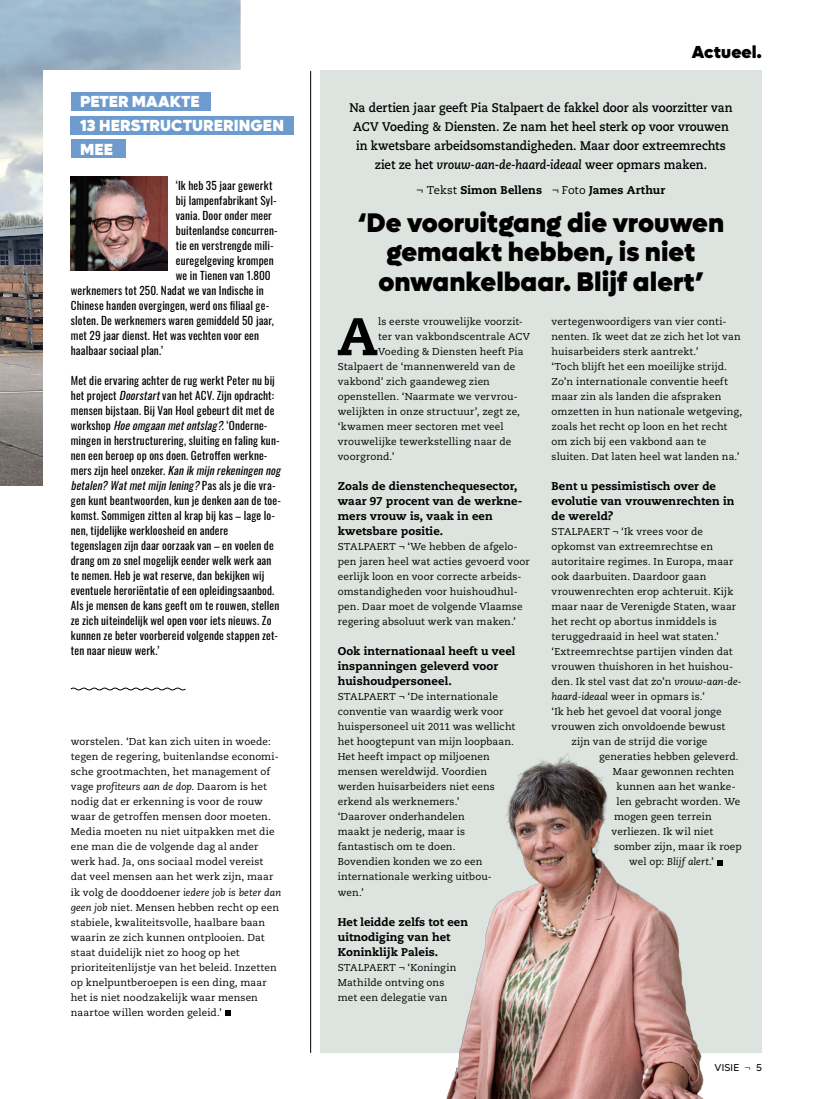
<style>
.page{position:relative;width:815px;height:1099px;background:#fff}
.page>*{position:absolute;margin:0;border:0;box-sizing:border-box;transform-origin:0 0}
.t1{font:800 52.88px "Caecilia LT Pro 85";color:#000}
.t2{font:900 27px/29.2px "Lufga";color:#000;text-align:center}
.t3{font:900 17.5px "Lufga";color:#000}
.t4{font:900 16.12px/24.2px "Lufga";letter-spacing:.005em;color:#fff}
.t5{font:700 12.5px/18.8px "Caecilia LT Pro 75";color:#000;text-align:center;scale:.93 1}
.t6{font:11.25px/15px "Oswald";letter-spacing:.01em;color:#000}
.t7{font:800 11.25px/15px "Caecilia LT Pro 85";letter-spacing:.005em;color:#000}
.t8{font:10px/15px "Caecilia LT Pro 55 Roman";letter-spacing:.01em;color:#000}
.t9{font:italic 10px "Caecilia LT Pro 56";color:#000}
.t10{font:10px "Lufga";letter-spacing:.02em;color:#000}
.s1{font-style:italic}
.s2{font-family:"Caecilia LT Pro 55 Roman";font-style:normal}
.s3{font-family:"Caecilia LT Pro 56";font-style:italic}
.s4{font-family:"Caecilia LT Pro 76";font-style:italic}
.s5{font-family:"Caecilia LT Pro 55 Roman";font-weight:400}
.s6{font-family:"Caecilia LT Pro 45";font-weight:300}
</style>
<div class="page">
<svg style="left:0;top:0;width:240px;height:450px"></svg>
<div style="left:320px;top:71px;width:442px;height:981px;background:#dde4df"></div>
<hr style="left:310px;top:71px;width:1px;height:981px;background:#000">
<svg style="left:717px;top:860px;width:5px;height:5px"></svg>
<img style="left:438px;top:753px;width:275px;height:345px">
<div style="left:44px;top:71px;width:248px;height:582px;background:#fff"></div>
<div style="left:71px;top:92px;width:139px;height:19px;background:#6d9bcd"></div>
<div style="left:71px;top:116px;width:223px;height:18px;background:#6d9bcd"></div>
<div style="left:71px;top:139px;width:54px;height:19px;background:#6d9bcd"></div>
<img style="left:71px;top:176px;width:97px;height:95px">
<svg style="left:225px;top:1010px;width:5px;height:5px"></svg>
<svg style="left:70px;top:687px;width:116px;height:4px"></svg>
<h3 class="t4" style="left:80px;top:89px;width:206px">PETER MAAKTE<br>13 HERSTRUCTURERINGEN<br>MEE</h3>
<p class="t6" style="left:176px;top:177px;width:98px">‘Ik heb 35 jaar gewerkt</p>
<p class="t6" style="left:176px;top:192px;width:102px">bij lampenfabrikant Syl-</p>
<p class="t6" style="left:176px;top:207px;width:98px">vania. Door onder meer</p>
<p class="t6" style="left:176px;top:222px;width:103px">buitenlandse concurren-</p>
<p class="t6" style="left:176px;top:237px;width:99px">tie en verstrengde mili-</p>
<p class="t6" style="left:176px;top:252px;width:99px">euregelgeving krompen</p>
<p class="t6" style="left:176px;top:267px;width:96px">we in Tienen van 1.800</p>
<p class="t6" style="left:71px;top:282px;width:195px">werknemers tot 250. Nadat we van Indische in</p>
<p class="t6" style="left:71px;top:297px;width:200px">Chinese handen overgingen, werd ons filiaal ge-</p>
<p class="t6" style="left:71px;top:312px;width:205px">sloten. De werknemers waren gemiddeld 50 jaar,</p>
<p class="t6" style="left:71px;top:327px;width:190px">met 29 jaar dienst. Het was vechten voor een</p>
<p class="t6" style="left:71px;top:342px;width:94px">haalbaar sociaal plan.’</p>
<p class="t6" style="left:71px;top:372px;width:214px">Met die ervaring achter de rug werkt Peter nu bij het project <span class="s1">Doorstart</span>van het ACV. Zijn opdracht: mensen bijstaan. Bij Van Hool gebeurt dit met de w o r k s h o p <span class="s1">Hoeomgaanmetontslag?</span>. ‘ O n d e r n e - mingen in herstructurering, sluiting en faling kun&shy;nen een beroep op ons doen. Getroffen werkne&shy;mers zijn heel onzeker. <span class="s1">Kanikmijnrekeningennog betalen?Watmetmijnlening?</span>P a s a l s j e d i e v r a - gen kunt beantwoorden, kun je denken aan de toe&shy;komst. Sommigen zitten al krap bij kas – lage lo&shy;nen, tijdelijke werkloosheid en andere<br>tegenslagen zijn daar oorzaak van – en voelen de drang om zo snel mogelijk eender welk werk aan<br>te nemen. Heb je wat reserve, dan bekijken wij eventuele heroriëntatie of een opleidingsaanbod.<br>Als je mensen de kans geeft om te rouwen, stellen ze zich uiteindelijk wel open voor iets nieuws. Zo kunnen ze beter voorbereid volgende stappen zet&shy;ten naar nieuw werk.’</p>
<p class="t8" style="left:71px;top:734px;width:209px">worstelen. ‘Dat kan zich uiten in woede: tegen de regering, buitenlandse economi&shy;sche grootmachten, het management of</p>
<p class="t9" style="left:71px;top:780px;width:198px"><span class="s2">vage</span> profiteurs aan de dop<span class="s2">. Daarom is het</span></p>
<p class="t8" style="left:71px;top:794px;width:205px">nodig dat er erkenning is voor de rouw waar de getroffen mensen door moeten.<br>Media moeten nu niet uitpakken met die ene man die de volgende dag al ander werk had. Ja, ons sociaal model vereist dat veel mensen aan het werk zijn, maar</p>
<p class="t9" style="left:71px;top:885px;width:212px"><span class="s2">ik volg de dooddoener</span> iedere job is beter dan</p>
<p class="t8" style="left:71px;top:899px;width:210px"><span class="s3">geen job</span> niet. Mensen hebben recht op een stabiele, kwaliteitsvolle, haalbare baan waarin ze zich kunnen ontplooien. Dat staat duidelijk niet zo hoog op het prioriteitenlijstje van het beleid. Inzetten op knelpuntberoepen is een ding, maar het is niet noodzakelijk waar mensen naartoe willen worden geleid.’</p>
<h3 class="t3" style="left:692px;top:42px;width:71px">Actueel.</h3>
<p class="t5" style="left:349px;top:98px;width:413px">Na dertien jaar geeft Pia Stalpaert de fakkel door als voorzitter van ACV Voeding &amp; Diensten. Ze nam het heel sterk op voor vrouwen in kwetsbare arbeidsomstandigheden. Maar door extreemrechts ziet ze het <span class="s4">vrouw-aan-de-haard-ideaal</span> weer opmars maken.</p>
<p class="t7" style="left:417px;top:182px;width:250px"><span class="s5">¬ Tekst</span> Simon Bellens <span class="s5">¬ Foto</span> James Arthur</p>
<h2 class="t2" style="left:358px;top:208px;width:368px">‘De vooruitgang die vrouwen gemaakt hebben, is niet onwankelbaar. Blijf alert’</h2>
<h1 class="t1" style="left:337px;top:300px;width:43px">A</h1>
<p class="t8" style="left:378px;top:314px;width:146px">ls eerste vrouwelijke voorzit-</p>
<p class="t8" style="left:378px;top:329px;width:153px">ter van vakbondscentrale ACV</p>
<p class="t8" style="left:378px;top:344px;width:147px">Voeding &amp; Diensten heeft Pia</p>
<p class="t8" style="left:338px;top:359px;width:179px">Stalpaert de ‘mannenwereld van de</p>
<p class="t8" style="left:338px;top:374px;width:154px">vakbond’ zich gaandeweg zien</p>
<p class="t8" style="left:338px;top:389px;width:181px">openstellen. ‘Naarmate we vervrou-</p>
<p class="t8" style="left:338px;top:404px;width:184px">welijkten in onze structuur’, zegt ze,</p>
<p class="t8" style="left:338px;top:419px;width:167px">‘kwamen meer sectoren met veel</p>
<p class="t8" style="left:338px;top:434px;width:175px">vrouwelijke tewerkstelling naar de</p>
<p class="t8" style="left:338px;top:449px;width:58px">voorgrond.’</p>
<p class="t7" style="left:338px;top:478px;width:186px">Zoals de dienstenchequesector, waar 97 procent van de werkne&shy;mers vrouw is, vaak in een kwetsbare positie.</p>
<p class="t8" style="left:338px;top:539px;width:193px">STALPAERT ¬ ‘We hebben de afgelo&shy;pen jaren heel wat acties gevoerd voor eerlijk loon en voor correcte arbeids&shy;omstandigheden voor huishoudhul&shy;pen. Daar moet de volgende Vlaamse regering absoluut werk van maken.’</p>
<p class="t7" style="left:338px;top:643px;width:179px">Ook internationaal heeft u veel inspanningen geleverd voor huishoudpersoneel.</p>
<p class="t8" style="left:338px;top:689px;width:179px">STALPAERT ¬ ‘De internationale conventie van waardig werk voor huispersoneel uit 2011 was wellicht het hoogtepunt van mijn loopbaan.<br>Het heeft impact op miljoenen mensen wereldwijd. Voordien werden huisarbeiders niet eens erkend als werknemers.’<br>‘Daarover onderhandelen<br>maakt je nederig, maar is fantastisch om te doen.<br>Bovendien konden we zo een internationale werking uitbou&shy;wen.’</p>
<p class="t7" style="left:338px;top:913px;width:132px">Het leidde zelfs tot een uitnodiging van het<br>Koninklijk Paleis.</p>
<p class="t8" style="left:338px;top:959px;width:120px">STALPAERT ¬ ‘Koningin<br>Mathilde ontving ons met een delegatie van</p>
<p class="t8" style="left:552px;top:314px;width:192px">vertegenwoordigers van vier conti&shy;nenten. Ik weet dat ze zich het lot van huisarbeiders sterk aantrekt.’<br>‘Toch blijft het een moeilijke strijd.<br>Zo’n internationale conventie heeft maar zin als landen die afspraken omzetten in hun nationale wetgeving, zoals het recht op loon en het recht om zich bij een vakbond aan te sluiten. Dat laten heel wat landen na.’</p>
<p class="t7" style="left:552px;top:478px;width:184px">Bent u pessimistisch over de evolutie van vrouwenrechten in de wereld?</p>
<p class="t8" style="left:552px;top:524px;width:153px">STALPAERT ¬ ‘Ik vrees voor de</p>
<p class="t8" style="left:552px;top:539px;width:163px">opkomst van extreemrechtse en</p>
<p class="t8" style="left:552px;top:554px;width:183px">autoritaire regimes. In Europa, maar</p>
<p class="t8" style="left:552px;top:569px;width:156px">ook daarbuiten. Daardoor gaan</p>
<p class="t8" style="left:552px;top:584px;width:183px">vrouwenrechten erop achteruit. Kijk</p>
<p class="t8" style="left:552px;top:599px;width:186px">maar naar de Verenigde Staten, waar</p>
<p class="t8" style="left:552px;top:614px;width:167px">het recht op abortus inmiddels is</p>
<p class="t8" style="left:552px;top:629px;width:169px">teruggedraaid in heel wat staten.’</p>
<p class="t8" style="left:552px;top:644px;width:183px">‘Extreemrechtse partijen vinden dat</p>
<p class="t8" style="left:552px;top:659px;width:183px">vrouwen thuishoren in het huishou-</p>
<p class="t8" style="left:552px;top:674px;width:191px">den. Ik stel vast dat zo’n <span class="s3">vrouw-aan-de-</span></p>
<p class="t8" style="left:552px;top:689px;width:155px"><span class="s3">haard-ideaal</span> weer in opmars is.’</p>
<p class="t8" style="left:552px;top:704px;width:172px">‘Ik heb het gevoel dat vooral jonge</p>
<p class="t8" style="left:552px;top:719px;width:175px">vrouwen zich onvoldoende bewust</p>
<p class="t8" style="left:572px;top:734px;width:137px">zijn van de strijd die vorige</p>
<p class="t8" style="left:599px;top:749px;width:141px">generaties hebben geleverd.</p>
<p class="t8" style="left:613px;top:764px;width:123px">Maar gewonnen rechten</p>
<p class="t8" style="left:617px;top:779px;width:121px">kunnen aan het wanke-</p>
<p class="t8" style="left:617px;top:794px;width:125px">len gebracht worden. We</p>
<p class="t8" style="left:614px;top:809px;width:99px">mogen geen terrein</p>
<p class="t8" style="left:612px;top:824px;width:103px">verliezen. Ik wil niet</p>
<p class="t8" style="left:614px;top:839px;width:129px">somber zijn, maar ik roep</p>
<p class="t9" style="left:629px;top:855px;width:86px"><span class="s2">wel op:</span> Blijf alert<span class="s2">.’</span></p>
<p class="t10" style="left:715px;top:1062px;width:49px">VISIE <span class="s6">¬</span> 5</p>
</div>
